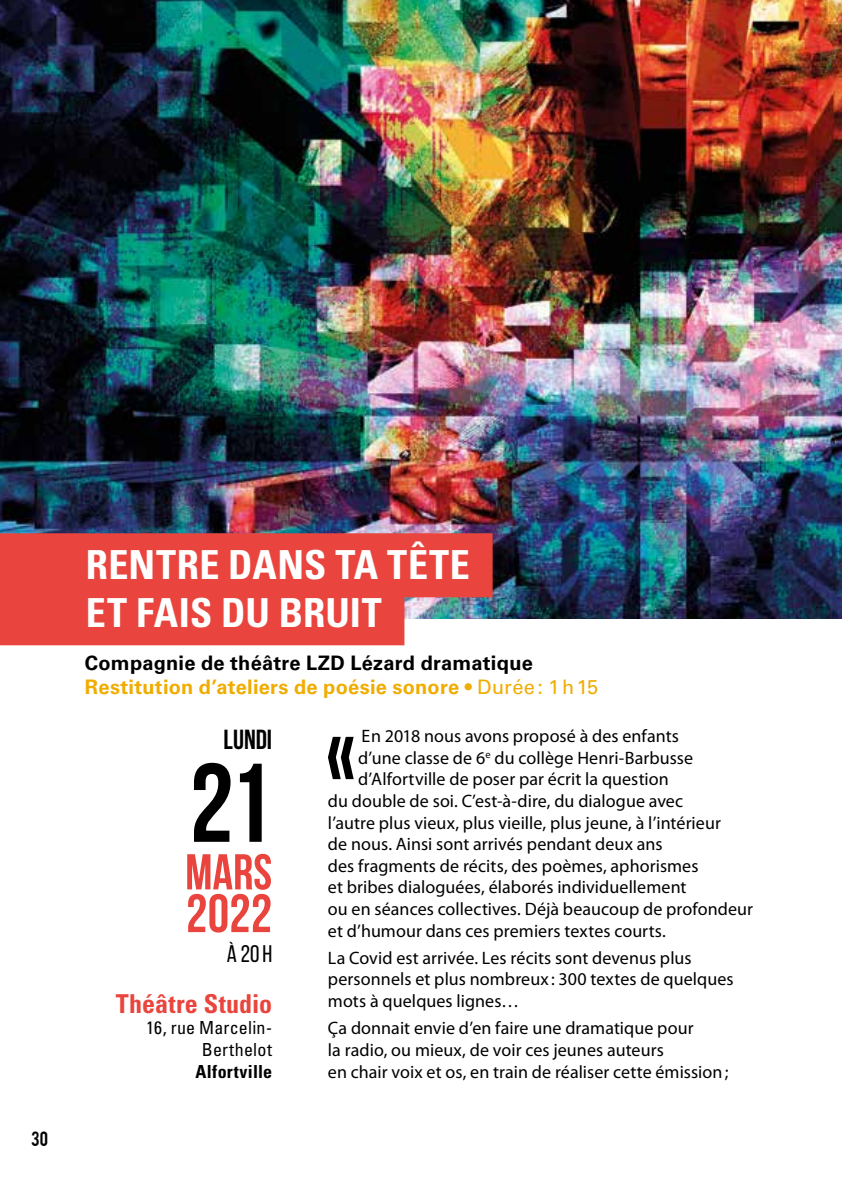
<style>
.page{position:relative;width:842px;height:1191px;background:#fff}
.page>*{position:absolute;margin:0;border:0;box-sizing:border-box;transform-origin:0 0}
.t1{font:700 111.6px "Bebas Neue";color:#000}
.t2{font:700 79.8px "Bebas Neue";color:#000}
.t3{font:700 54px "Bebas Neue";color:#e9453e}
.t4{font:700 50.2px "Bebas Neue";color:#e9453e}
.t5{font:700 condensed 40px/48px "Univers LT Std";letter-spacing:.005em;color:#fff}
.t6{font:700 27.6px "Bebas Neue";letter-spacing:-.005em;color:#000}
.t7{font:700 condensed 26px "Univers LT Std";letter-spacing:.01em;color:#e9453e}
.t8{font:24px "Bebas Neue";color:#000}
.t9{font:700 20px/24px "Univers LT Std";letter-spacing:.015em;color:#000}
.t10{font:18px/21.6px "Myriad Pro";letter-spacing:.005em;color:#000}
.t11{font:condensed 18px/21.6px "Univers LT Std";letter-spacing:.015em;color:#000;text-align:right}
.t12{font:700 condensed 18px "Univers LT Std";letter-spacing:.02em;color:#000}
.t13{font:16px "Bebas";color:#000}
.s1{color:#f0ad00}
.s2{font-weight:400;color:#f0ad00}
</style>
<div class="page">
<img style="left:0;top:0;width:842px;height:618px">
<div style="left:0;top:533px;width:493px;height:64px;background:#e9453e"></div>
<div style="left:0;top:581px;width:404px;height:64px;background:#e9453e"></div>
<p class="t13" style="left:31px;top:1126px;width:19px">30</p>
<h3 class="t5" style="left:86px;top:540px;width:385px">RENTRE DANS TA TÊTE<br>ET FAIS DU BRUIT</h3>
<p class="t9" style="left:85px;top:651px;width:515px">Compagnie de théâtre LZD Lézard dramatique<br><span class="s1">Restitution d’ateliers de poésie sonore</span> <span class="s2">• Durée: 1h15</span></p>
<h3 class="t6" style="left:224px;top:724px;width:50px">lundi</h3>
<h1 class="t1" style="left:189px;top:742px;width:84px">21</h1>
<h3 class="t4" style="left:185px;top:844px;width:88px">MARS</h3>
<h3 class="t3" style="left:186px;top:884px;width:88px">2022</h3>
<h3 class="t8" style="left:227px;top:941px;width:47px">à 20h</h3>
<h3 class="t7" style="left:116px;top:987px;width:158px">Théâtre Studio</h3>
<p class="t11" style="left:146px;top:1017px;width:127px">16, rue Marcelin-<br>Berthelot</p>
<p class="t12" style="left:195px;top:1060px;width:78px">Alfortville</p>
<h2 class="t2" style="left:327px;top:714px;width:30px">«</h2>
<p class="t10" style="left:362px;top:725px;width:319px">En 2018 nous avons proposé à des enfants</p>
<p class="t10" style="left:358px;top:746px;width:336px">d’une classe de 6<sup>e</sup> du collège Henri-Barbusse</p>
<p class="t10" style="left:358px;top:768px;width:312px">d’Alfortville de poser par écrit la question</p>
<p class="t10" style="left:328px;top:790px;width:357px">du double de soi. C’est-à-dire, du dialogue avec</p>
<p class="t10" style="left:328px;top:811px;width:394px">l’autre plus vieux, plus vieille, plus jeune, à l’intérieur</p>
<p class="t10" style="left:328px;top:833px;width:336px">de nous. Ainsi sont arrivés pendant deux ans</p>
<p class="t10" style="left:328px;top:854px;width:372px">des fragments de récits, des poèmes, aphorismes</p>
<p class="t10" style="left:328px;top:876px;width:360px">et bribes dialoguées, élaborés individuellement</p>
<p class="t10" style="left:328px;top:898px;width:427px">ou en séances collectives. Déjà beaucoup de profondeur</p>
<p class="t10" style="left:328px;top:919px;width:340px">et d’humour dans ces premiers textes courts.</p>
<p class="t10" style="left:328px;top:946px;width:407px">La Covid est arrivée. Les récits sont devenus plus personnels et plus nombreux : 300 textes de quelques mots à quelques lignes…</p>
<p class="t10" style="left:328px;top:1017px;width:402px">Ça donnait envie d’en faire une dramatique pour<br>la radio, ou mieux, de voir ces jeunes auteurs<br>en chair voix et os, en train de réaliser cette émission;</p>
</div>
